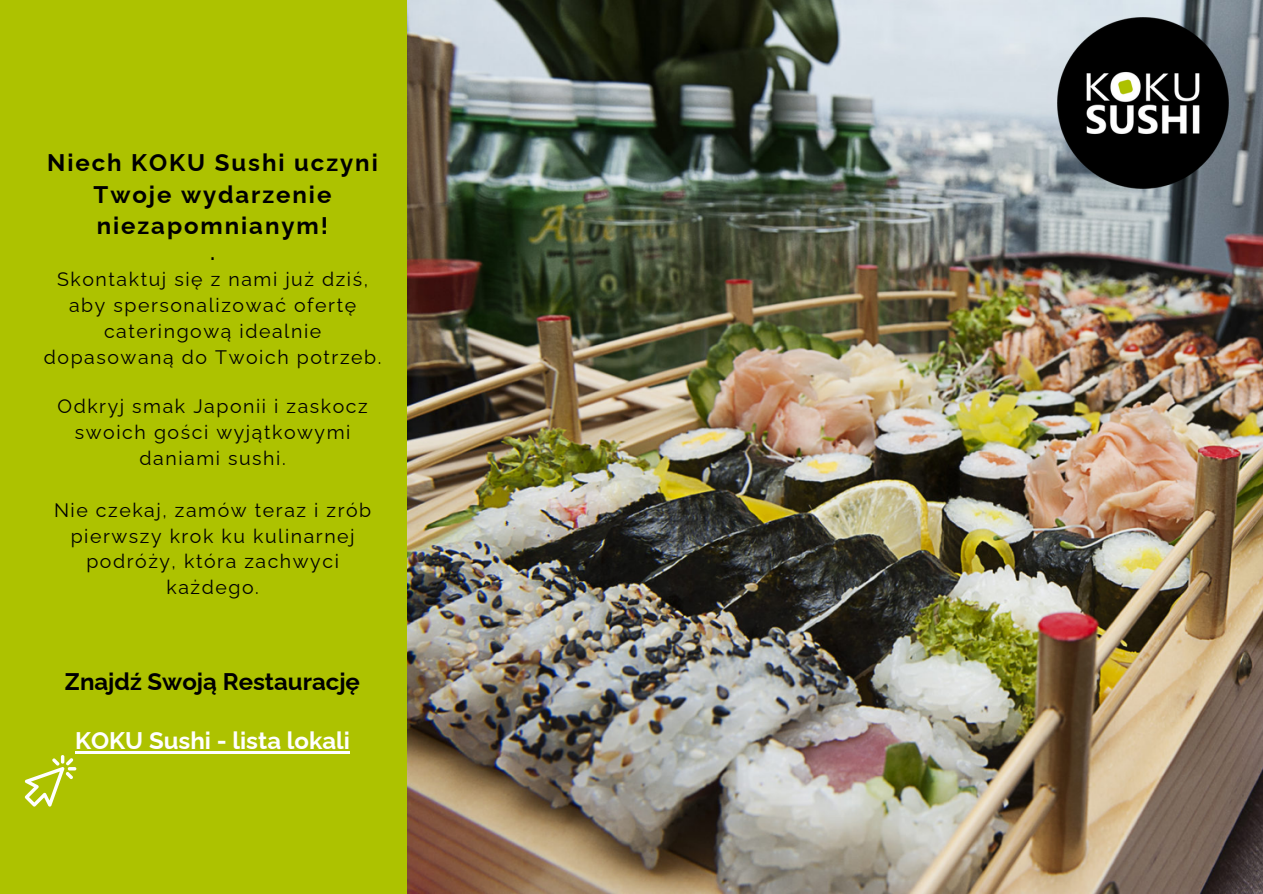
<style>
.page{position:relative;width:1263px;height:894px;background:#fff}
.page>*{position:absolute;margin:0;border:0;box-sizing:border-box;transform-origin:0 0}
.t1{font:700 24px/31.5px "Raleway";letter-spacing:.08em;color:#000;text-align:center}
.t2{font:700 24px "Raleway";color:#000}
.t3{font:700 24px "Raleway";color:#fff}
.t4{font:19.5px/25.8px "Raleway";letter-spacing:.08em;color:#000;text-align:center}
.t5{font:700 19.5px "Raleway";color:#000}
</style>
<div class="page">
<div style="left:0;top:0;width:1263px;height:893px;background:#adc200"></div>
<img style="left:408px;top:0;width:855px;height:893px">
<img style="left:1058px;top:17px;width:171px;height:171px">
<svg style="left:25px;top:755px;width:51px;height:51px"></svg>
<hr style="left:75px;top:751px;width:275px;height:2px;background:#fff">
<p class="t1" style="left:47px;top:147px;width:332px">Niech KOKU Sushi uczyni<br>Twoje wydarzenie niezapomnianym!</p>
<p class="t5" style="left:210px;top:241px;width:6px">.</p>
<p class="t4" style="left:44px;top:266px;width:339px">Skontaktuj się z nami już dziś, aby spersonalizować ofertę cateringową idealnie dopasowaną do Twoich potrzeb.</p>
<h1 class="t4" style="left:57px;top:393px;width:312px">Odkryj smak Japonii i zaskocz swoich gości wyjątkowymi daniami sushi.</h1>
<p class="t4" style="left:54px;top:496px;width:319px">Nie czekaj, zamów teraz i zrób pierwszy krok ku kulinarnej podróży, która zachwyci każdego.</p>
<p class="t2" style="left:65px;top:666px;width:297px">Znajdź Swoją Restaurację</p>
<p class="t3" style="left:75px;top:726px;width:276px">KOKU Sushi - lista lokali</p>
</div>
